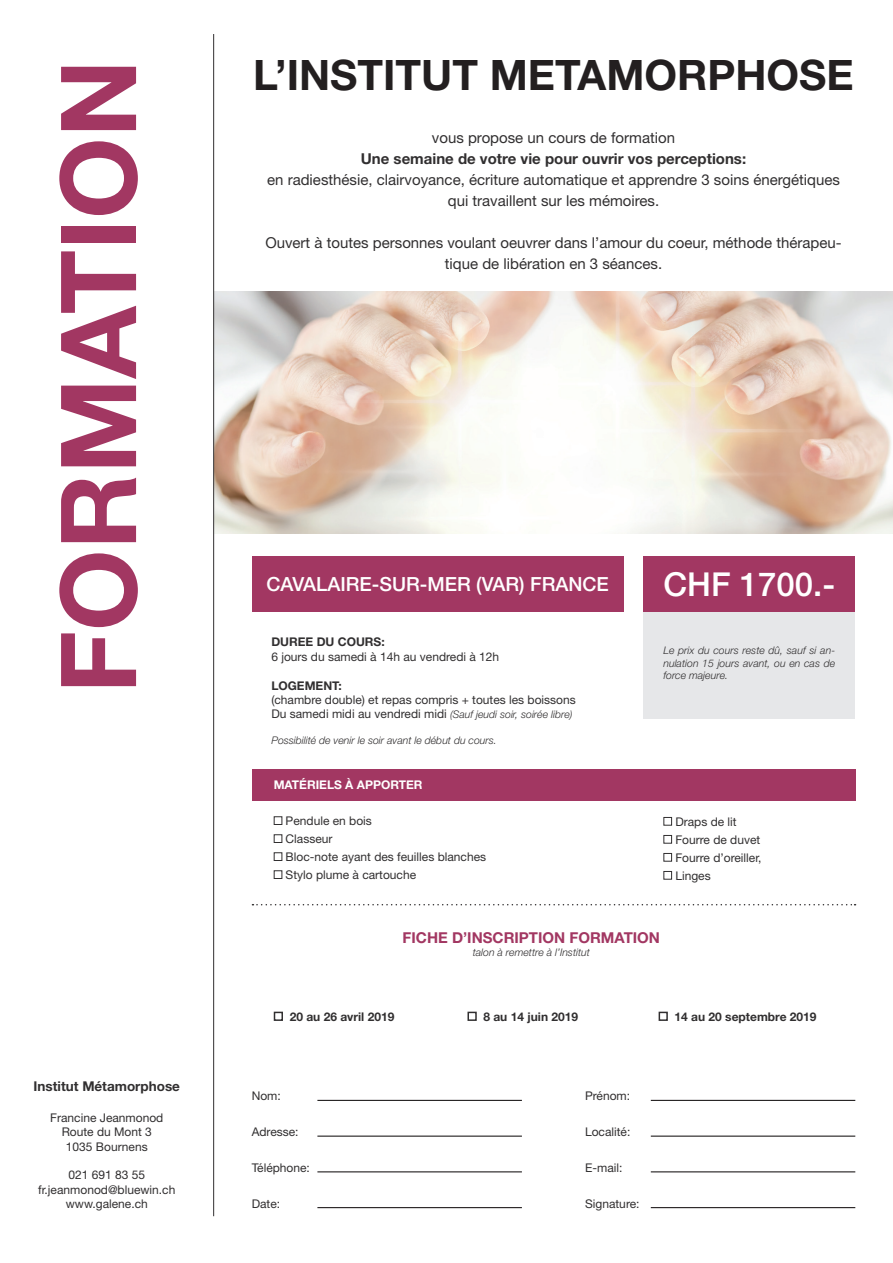
<style>
.page{position:relative;width:893px;height:1263px;background:#fff}
.page>*{position:absolute;margin:0;border:0;box-sizing:border-box;transform-origin:0 0}
.t1{font:700 105px "Helvetica Neue LT Std";color:#a23762}
.t2{font:700 42px "Helvetica Neue LT Std";color:#231f20}
.t3{font:500 33px "Helvetica Neue LT Std";color:#fff}
.t4{font:500 19.5px "Helvetica Neue LT Std";color:#fff}
.t5{font:15px/21px "Helvetica Neue LT Std";color:#312f30;text-align:center}
.t6{font:700 15px "Helvetica Neue LT Std";color:#312f30}
.t7{font:700 15px "Helvetica Neue LT Std";color:#a23762}
.t8{font:700 13.5px "Helvetica Neue LT Std";color:#312f30}
.t9{font:12px/18px "Helvetica Neue LT Std";color:#312f30;text-align:center}
.t10{font:700 12px "Helvetica Neue LT Std";color:#312f30}
.t11{font:700 12px "Helvetica Neue LT Std";color:#fff}
.t12{font:italic 300 10.5px/12.6px "Helvetica Neue LT Std";color:#312f30;text-align:justify}
.s1{font-weight:400;font-style:normal;font-size:12px}
</style>
<div class="page">
<div style="left:252px;top:769px;width:603px;height:31px;background:#a23762"></div>
<img style="left:214px;top:292px;width:679px;height:241px">
<hr style="left:213px;top:34px;width:1px;height:1182px;background:#312f30">
<div style="left:643px;top:612px;width:212px;height:106px;background:#e6e7e9"></div>
<svg style="left:252px;top:904px;width:603px;height:1px"></svg>
<hr style="left:317px;top:1100px;width:205px;height:1px;background:#231f20">
<hr style="left:651px;top:1100px;width:204px;height:1px;background:#231f20">
<hr style="left:317px;top:1135px;width:205px;height:2px;background:#231f20">
<hr style="left:651px;top:1135px;width:204px;height:2px;background:#231f20">
<hr style="left:317px;top:1171px;width:205px;height:1px;background:#231f20">
<hr style="left:651px;top:1171px;width:204px;height:1px;background:#231f20">
<hr style="left:317px;top:1207px;width:205px;height:1px;background:#231f20">
<hr style="left:651px;top:1207px;width:204px;height:1px;background:#231f20">
<div style="left:274px;top:816px;width:8px;height:9px;border:1px solid #312f30"></div>
<div style="left:274px;top:834px;width:8px;height:9px;border:1px solid #312f30"></div>
<div style="left:274px;top:852px;width:8px;height:9px;border:1px solid #312f30"></div>
<div style="left:274px;top:870px;width:8px;height:9px;border:1px solid #312f30"></div>
<div style="left:663px;top:817px;width:9px;height:9px;border:1px solid #312f30"></div>
<div style="left:663px;top:835px;width:9px;height:9px;border:1px solid #312f30"></div>
<div style="left:663px;top:853px;width:9px;height:9px;border:1px solid #312f30"></div>
<div style="left:663px;top:871px;width:9px;height:9px;border:1px solid #312f30"></div>
<div style="left:274px;top:1012px;width:9px;height:9px;border:2px solid #312f30"></div>
<div style="left:467px;top:1012px;width:10px;height:9px;border:2px solid #312f30"></div>
<div style="left:659px;top:1012px;width:9px;height:9px;border:2px solid #312f30"></div>
<div style="left:643px;top:556px;width:212px;height:56px;background:#a23762"></div>
<div style="left:252px;top:556px;width:372px;height:56px;background:#a23762"></div>
<h1 class="t1" style="left:34px;top:693px;width:635px;rotate:-90deg">FORMATION</h1>
<h2 class="t2" style="left:253px;top:49px;width:602px">L’INSTITUT METAMORPHOSE</h2>
<p class="t5" style="left:432px;top:127px;width:245px">vous propose un cours de formation</p>
<p class="t6" style="left:361px;top:150px;width:387px">Une semaine de votre vie pour ouvrir vos perceptions:</p>
<p class="t5" style="left:267px;top:169px;width:574px">en radiesthésie, clairvoyance, écriture automatique et apprendre 3 soins énergétiques qui travaillent sur les mémoires.</p>
<p class="t5" style="left:265px;top:232px;width:578px">Ouvert à toutes personnes voulant oeuvrer dans l’amour du coeur, méthode thérapeu&shy;tique de libération en 3 séances.</p>
<h3 class="t4" style="left:266px;top:572px;width:344px">CAVALAIRE-SUR-MER (VAR) FRANCE</h3>
<h3 class="t3" style="left:663px;top:564px;width:173px">CHF 1700.-</h3>
<p class="t10" style="left:271px;top:635px;width:115px">DUREE DU COURS:</p>
<p class="t9" style="left:271px;top:647px;width:229px">6 jours du samedi à 14h au vendredi à 12h</p>
<p class="t10" style="left:271px;top:678px;width:72px">LOGEMENT:</p>
<p class="t9" style="left:271px;top:690px;width:306px">(chambre double) et repas compris + toutes les boissons</p>
<p class="t12" style="left:271px;top:708px;width:303px"><span class="s1">Du samedi midi au vendredi midi</span> (Sauf jeudi soir, soirée libre)</p>
<p class="t12" style="left:271px;top:733px;width:227px">Possibilité de venir le soir avant le début du cours.</p>
<p class="t12" style="left:663px;top:644px;width:173px">Le prix du cours reste dû, sauf si an&shy;nulation 15 jours avant, ou en cas de force majeure.</p>
<p class="t11" style="left:274px;top:777px;width:150px">MATÉRIELS À APPORTER</p>
<p class="t9" style="left:286px;top:811px;width:202px;text-align:left">Pendule en bois<br>Classeur<br>Bloc-note ayant des feuilles blanches<br>Stylo plume à cartouche</p>
<p class="t9" style="left:675px;top:812px;width:88px;text-align:left">Draps de lit<br>Fourre de duvet<br>Fourre d’oreiller,<br>Linges</p>
<p class="t7" style="left:403px;top:928px;width:259px">FICHE D’INSCRIPTION FORMATION</p>
<p class="t12" style="left:473px;top:945px;width:119px">talon à remettre à l’Institut</p>
<p class="t8" style="left:34px;top:1078px;width:148px">Institut Métamorphose</p>
<p class="t9" style="left:50px;top:1110px;width:115px;line-height:14.4px">Francine Jeanmonod<br>Route du Mont 3<br>1035 Bournens</p>
<p class="t9" style="left:38px;top:1168px;width:139px;line-height:14.4px">021 691 83 55 fr.jeanmonod@bluewin.ch www.galene.ch</p>
<p class="t10" style="left:290px;top:1009px;width:106px">20 au 26 avril 2019</p>
<p class="t10" style="left:483px;top:1009px;width:96px">8 au 14 juin 2019</p>
<p class="t10" style="left:674px;top:1009px;width:144px">14 au 20 septembre 2019</p>
<p class="t9" style="left:252px;top:1087px;width:31px">Nom:</p>
<p class="t9" style="left:585px;top:1087px;width:47px">Prénom:</p>
<p class="t9" style="left:252px;top:1123px;width:48px">Adresse:</p>
<p class="t9" style="left:585px;top:1123px;width:47px">Localité:</p>
<p class="t9" style="left:252px;top:1158px;width:60px">Téléphone:</p>
<p class="t9" style="left:585px;top:1158px;width:39px">E-mail:</p>
<p class="t9" style="left:252px;top:1194px;width:30px">Date:</p>
<p class="t9" style="left:585px;top:1194px;width:56px">Signature:</p>
</div>
